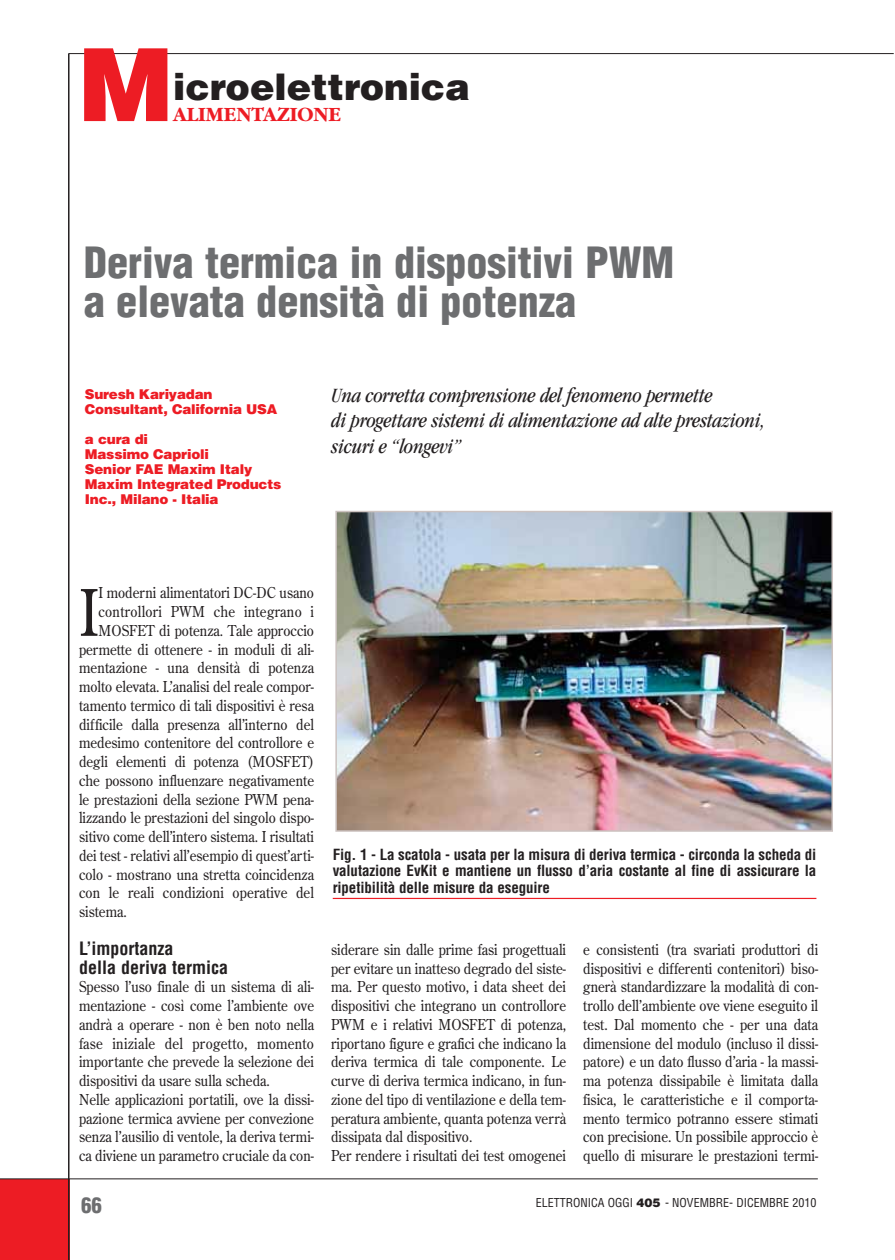
<style>
.page{position:relative;width:895px;height:1260px;background:#fff}
.page>*{position:absolute;margin:0;border:0;box-sizing:border-box;transform-origin:0 0}
.t1{font:900 100.95px "Helvetica LT";color:#ed1c24}
.t2{font:63.9px "Century Old Style LT";color:#231f20;scale:.9 1}
.t3{font:900 condensed 42px/39px "Helvetica LT";color:#6d6e70}
.t4{font:900 36.75px "Helvetica LT";color:#231f20}
.t5{font:italic condensed 21px/25.5px "Garamond LT";letter-spacing:-.01em;color:#231f20}
.t6{font:700 21px "Garamond LT";color:#ed1c24}
.t7{font:900 condensed 21px "Helvetica LT";color:#6d6e70}
.t8{font:700 condensed 18px/18.8px "Helvetica LT";color:#231f20}
.t9{font:15px/18.8px "Century Old Style LT";color:#231f20;scale:.9 1}
.t10{font:700 condensed 15px/16.5px "Helvetica LT";letter-spacing:-.01em;color:#231f20;text-align:justify}
.t11{font:15px "Century Old Style LT";letter-spacing:.02em;color:#231f20;scale:.9 1}
.t12{font:900 13.5px/15px "Helvetica LT";letter-spacing:-.015em;color:#ed1c24}
.t13{font:condensed 12px "Helvetica LT";color:#231f20}
.s1{font-weight:900;font-stretch:normal}
</style>
<div class="page">
<div style="left:0;top:1178px;width:69px;height:81px;background:#ed1c24"></div>
<hr style="left:0;top:1178px;width:817px;height:1px;background:#231f20">
<hr style="left:68px;top:53px;width:1px;height:1206px;background:#231f20">
<hr style="left:69px;top:53px;width:824px;height:1px;background:#231f20">
<img style="left:338px;top:514px;width:491px;height:314px">
<div style="left:335px;top:511px;width:497px;height:320px;border:2px solid #ccc2c0"></div>
<hr style="left:332px;top:897px;width:484px;height:2px;background:#ed1c24">
<h1 class="t1" style="left:78px;top:37px;width:97px">M</h1>
<h3 class="t4" style="left:173px;top:69px;width:298px">icroelettronica</h3>
<h3 class="t6" style="left:173px;top:108px;width:170px">ALIMENTAZIONE</h3>
<h3 class="t3" style="left:84px;top:244px;width:591px">Deriva termica in dispositivi PWM a elevata densità di potenza</h3>
<p class="t12" style="left:85px;top:387px;width:194px">Suresh Kariyadan<br>Consultant, California USA</p>
<p class="t12" style="left:85px;top:432px;width:198px">a cura di<br>Massimo Caprioli<br>Senior FAE Maxim Italy<br>Maxim Integrated Products<br>Inc., Milano - Italia</p>
<h3 class="t5" style="left:331px;top:384px;width:435px">Una corretta comprensione del fenomeno permette<br>di progettare sistemi di alimentazione ad alte prestazioni, sicuri e “longevi”</h3>
<h2 class="t2" style="left:79px;top:581px;width:23px">I</h2>
<p class="t9" style="left:98px;top:584px;width:241px">I moderni alimentatori DC-DC usano</p>
<p class="t11" style="left:98px;top:604px;width:241px">controllori PWM che integrano i</p>
<p class="t9" style="left:98px;top:621px;width:241px">MOSFET di potenza. Tale approccio</p>
<p class="t9" style="left:79px;top:640px;width:262px">permette di ottenere - in moduli di ali-</p>
<p class="t9" style="left:79px;top:659px;width:262px">mentazione - una densità di potenza</p>
<p class="t9" style="left:79px;top:678px;width:262px">molto elevata. L’analisi del reale compor-</p>
<p class="t9" style="left:79px;top:696px;width:262px">tamento termico di tali dispositivi è resa</p>
<p class="t9" style="left:79px;top:715px;width:262px">difficile dalla presenza all’interno del</p>
<p class="t9" style="left:79px;top:734px;width:262px">medesimo contenitore del controllore e</p>
<p class="t9" style="left:79px;top:753px;width:262px">degli elementi di potenza (MOSFET)</p>
<p class="t9" style="left:79px;top:771px;width:262px">che possono influenzare negativamente</p>
<p class="t9" style="left:79px;top:790px;width:262px">le prestazioni della sezione PWM pena-</p>
<p class="t9" style="left:79px;top:809px;width:262px">lizzando le prestazioni del singolo dispo-</p>
<p class="t9" style="left:79px;top:828px;width:262px">sitivo come dell’intero sistema. I risultati</p>
<p class="t9" style="left:79px;top:846px;width:262px">dei test - relativi all’esempio di quest’arti-</p>
<p class="t9" style="left:79px;top:865px;width:262px">colo - mostrano una stretta coincidenza</p>
<p class="t9" style="left:79px;top:884px;width:262px">con le reali condizioni operative del</p>
<p class="t9" style="left:79px;top:903px;width:55px">sistema.</p>
<p class="t8" style="left:79px;top:939px;width:150px">L’importanza<br>della deriva termica</p>
<p class="t9" style="left:79px;top:978px;width:262px">Spesso l’uso finale di un sistema di ali&shy;mentazione - così come l’ambiente ove andrà a operare - non è ben noto nella fase iniziale del progetto, momento importante che prevede la selezione dei dispositivi da usare sulla scheda.<br>Nelle applicazioni portatili, ove la dissi&shy;pazione termica avviene per convezione senza l’ausilio di ventole, la deriva termi&shy;ca diviene un parametro cruciale da con-</p>
<h3 class="t7" style="left:81px;top:1193px;width:22px">66</h3>
<p class="t10" style="left:332px;top:847px;width:485px">Fig. 1 - La scatola - usata per la misura di deriva termica - circonda la scheda di valutazione EvKit e mantiene un flusso d’aria costante al fine di assicurare la ripetibilità delle misure da eseguire</p>
<p class="t9" style="left:331px;top:940px;width:262px">siderare sin dalle prime fasi progettuali per evitare un inatteso degrado del siste&shy;ma. Per questo motivo, i data sheet dei dispositivi che integrano un controllore PWM e i relativi MOSFET di potenza, riportano figure e grafici che indicano la deriva termica di tale componente. Le curve di deriva termica indicano, in fun&shy;zione del tipo di ventilazione e della tem&shy;peratura ambiente, quanta potenza verrà dissipata dal dispositivo.<br>Per rendere i risultati dei test omogenei</p>
<p class="t9" style="left:583px;top:940px;width:262px;text-align:justify">e consistenti (tra svariati produttori di dispositivi e differenti contenitori) biso&shy;gnerà standardizzare la modalità di con&shy;trollo dell’ambiente ove viene eseguito il test. Dal momento che - per una data dimensione del modulo (incluso il dissi&shy;patore) e un dato flusso d’aria - la massi&shy;ma potenza dissipabile è limitata dalla fisica, le caratteristiche e il comporta&shy;mento termico potranno essere stimati con precisione. Un possibile approccio è quello di misurare le prestazioni termi-</p>
<p class="t13" style="left:535px;top:1197px;width:282px">ELETTRONICA OGGI <span class="s1">405</span> - NOVEMBRE- DICEMBRE 2010</p>
</div>
